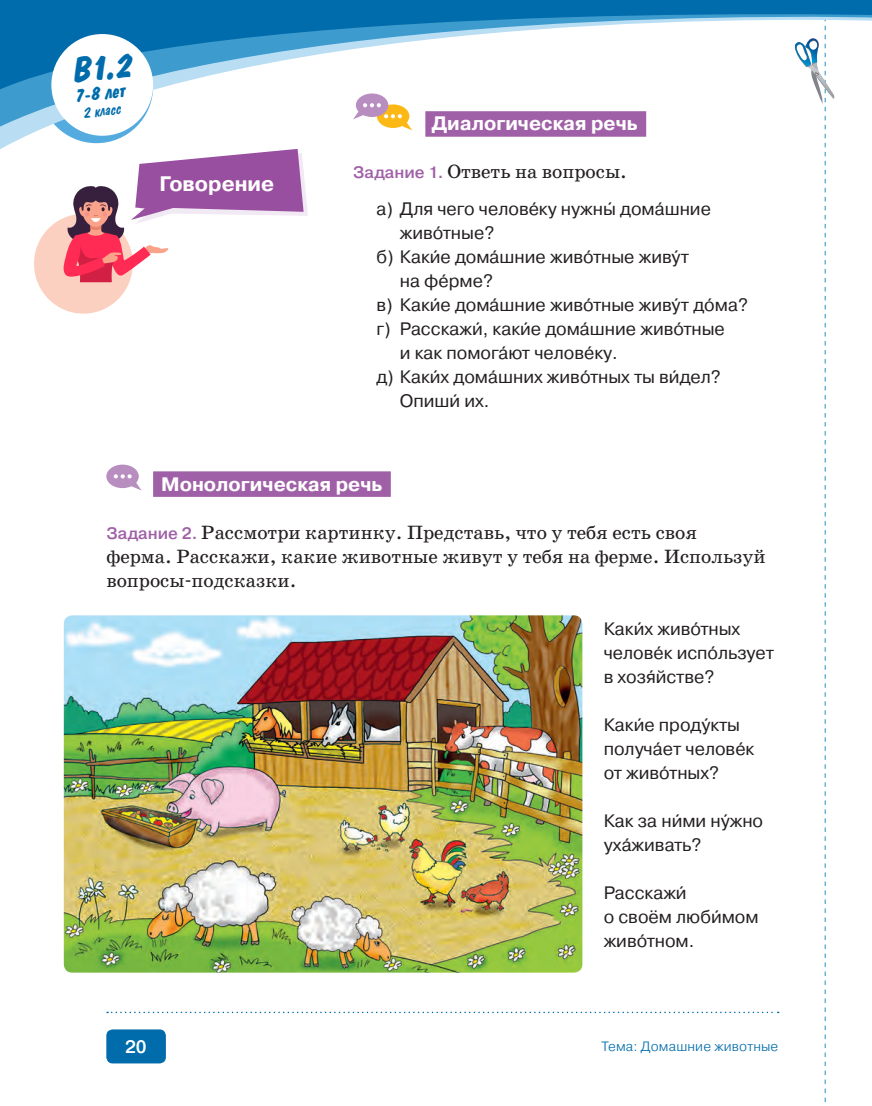
<style>
.page{position:relative;width:872px;height:1106px;background:#fff}
.page>*{position:absolute;margin:0;border:0;box-sizing:border-box;transform-origin:0 0}
.t1{font:35.55px "Dom Diagonal Bold BT";color:#006cab}
.Параграф_1{font:700 21px "Pragmatica";color:#fff}
._2_Задание{font:19.5px/24px "School Book C";color:#231f20}
.Заг_Монологич{font:700 19.5px "Pragmatica";color:#fff}
.Заг_Диалогич{font:700 19.5px "Pragmatica";color:#fff}
.t2{font:19.5px "Dom Diagonal Bold BT";color:#006cab}
.Задание_Основной_спи{font:18px/24px "Pragmatica";color:#231f20}
.Основной_Без_отступа{font:18px/24px "Pragmatica";color:#231f20}
.t3{font:500 18px "Pragmatica";color:#fff}
.t4{font:16.5px "Dom Diagonal BT";color:#006cab}
.t5{font:300 13.5px "Pragmatica";letter-spacing:.01em;color:#006cab}
.s1{font-family:"Pragmatica";font-weight:500;font-size:16.5px;color:#a060a7}
</style>
<div class="page">
<svg style="left:824px;top:162px;width:2px;height:941px"></svg>
<svg style="left:107px;top:1011px;width:671px;height:2px"></svg>
<div style="left:106px;top:1029px;width:60px;height:34px;background:#006cab;border-radius:6px"></div>
<svg style="left:0;top:100px;width:826px;height:37px"></svg>
<svg style="left:0;top:0;width:872px;height:100px"></svg>
<div style="left:51px;top:34px;width:102px;height:102px;background:#fff;border-radius:50%"></div>
<div style="left:425px;top:111px;width:221px;height:26px;background:#a060a7"></div>
<svg style="left:353px;top:93px;width:59px;height:37px"></svg>
<div style="left:34px;top:214px;width:99px;height:100px;background:#fbd0c0;border-radius:50%"></div>
<svg style="left:64px;top:149px;width:244px;height:133px"></svg>
<div style="left:153px;top:471px;width:238px;height:26px;background:#a060a7"></div>
<svg style="left:106px;top:464px;width:35px;height:26px"></svg>
<img style="left:64px;top:615px;width:518px;height:357px">
<h1 class="t1" style="left:71px;top:48px;width:62px;rotate:-6deg">B1.2</h1>
<p class="t2" style="left:74px;top:83px;width:52px;rotate:-6deg">7-8 лет</p>
<p class="t4" style="left:83px;top:102px;width:39px;rotate:-6deg">2 класс</p>
<p class="Параграф_1" style="left:159px;top:170px;width:116px">Говорение</p>
<p class="Заг_Диалогич" style="left:432px;top:111px;width:207px">Диалогическая речь</p>
<p class="_2_Задание" style="left:353px;top:160px;width:275px"><span class="s1">Задание 1.</span> Ответь на вопросы.</p>
<p class="Задание_Основной_спи" style="left:400px;top:197px;width:313px;text-indent:-23px">а) Для чего челове´ку нужны´ дома́шние живо´тные?</p>
<p class="Задание_Основной_спи" style="left:400px;top:245px;width:291px;text-indent:-23px">б) Каки´е дома́шние живо´тные живу´т на фе´рме?</p>
<p class="Задание_Основной_спи" style="left:376px;top:293px;width:373px">в) Каки´е дома́шние живо´тные живу´т до´ма?</p>
<p class="Задание_Основной_спи" style="left:400px;top:317px;width:326px;text-indent:-23px">г) Расскажи´ , каки´е дома́шние живо´тные и как помога́ют челове´ку.</p>
<p class="Задание_Основной_спи" style="left:400px;top:365px;width:322px;text-indent:-23px">д) Каки´х дома́шних живо´тных ты ви´дел?<br>Опиши´ их.</p>
<p class="Заг_Монологич" style="left:161px;top:471px;width:223px">Монологическая речь</p>
<p class="_2_Задание" style="left:106px;top:520px;width:660px"><span class="s1">Задание 2.</span> Рассмотри картинку. Представь, что у тебя есть своя ферма. Расскажи, какие животные живут у тебя на ферме. Используй вопросы-подсказки.</p>
<p class="Основной_Без_отступа" style="left:603px;top:617px;width:172px">Каки´х живо´тных челове´к испо´льзует в хозя́йстве?</p>
<p class="Основной_Без_отступа" style="left:603px;top:713px;width:152px">Каки´ е проду´кты получа́ет челове´к от живо´тных?</p>
<p class="Основной_Без_отступа" style="left:603px;top:809px;width:161px">Как за ни´ ми ну´жно уха́живать?</p>
<p class="Основной_Без_отступа" style="left:603px;top:881px;width:156px">Расскажи´<br>о своём люби´ мом живо´тном.</p>
<p class="t3" style="left:125px;top:1035px;width:23px">20</p>
<p class="t5" style="left:601px;top:1037px;width:178px">Тема: Домашние животные</p>
</div>
